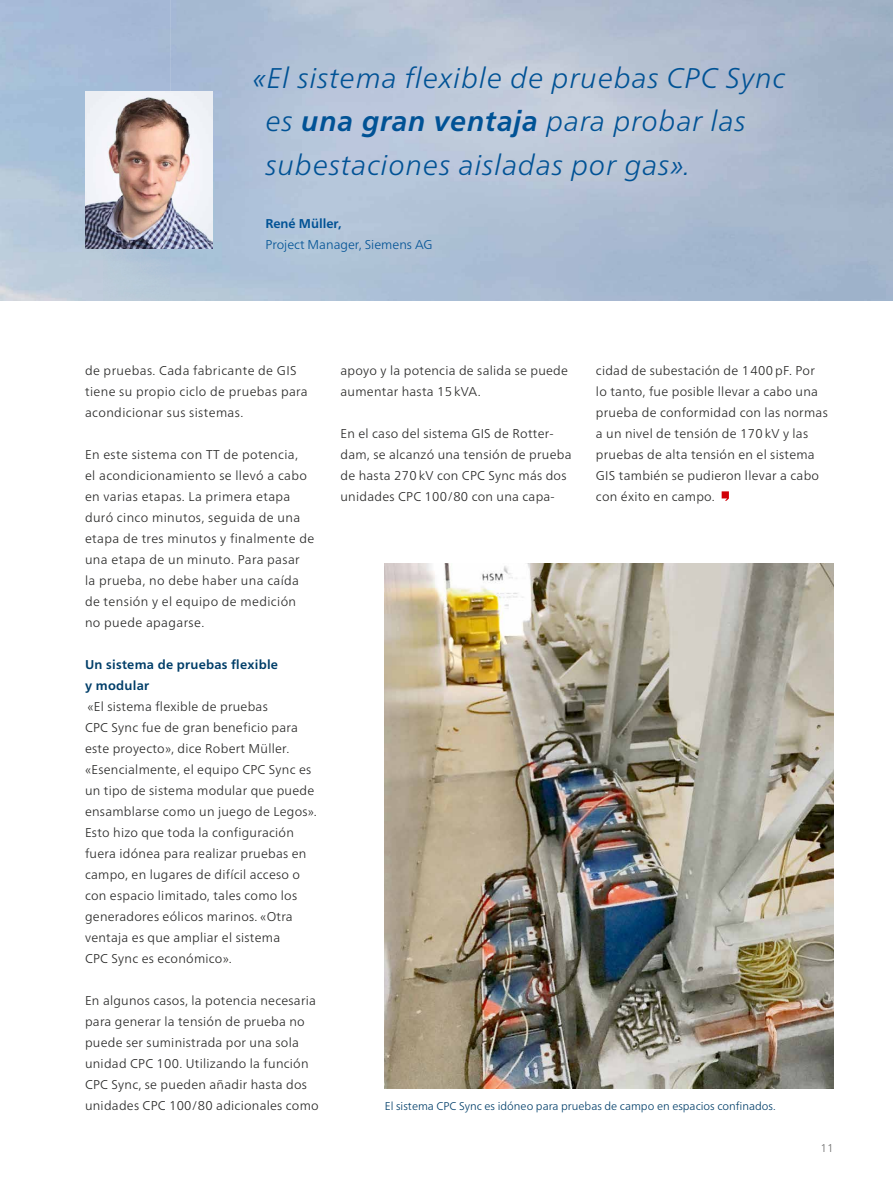
<style>
.page{position:relative;width:893px;height:1191px;background:#fff}
.page>*{position:absolute;margin:0;border:0;box-sizing:border-box;transform-origin:0 0}
.t1{font:italic 300 28.5px/43.5px "Frutiger Neue LTW1 G";letter-spacing:.03em;color:#005295}
.t2{font:300 12.75px/21px "Frutiger Neue LTW1 G";letter-spacing:.02em;color:#272726}
.t3{font:700 12.75px/21px "Frutiger Neue LTW1 G";letter-spacing:.02em;color:#003e69}
.t4{font:300 12.75px "Frutiger Neue LTW1 G";color:#005295}
.t5{font:700 12.75px "Frutiger Neue LTW1 G";color:#005295}
.t6{font:300 11.25px "Frutiger Neue LTW1 G";color:#003e69}
.t7{font:300 11.25px "Frutiger Neue LTW1 G";color:#6e6e6e}
.s1{font-weight:700}
</style>
<div class="page">
<svg style="left:722px;top:491px;width:7px;height:10px"></svg>
<img style="left:85px;top:91px;width:128px;height:158px">
<img style="left:385px;top:564px;width:448px;height:525px">
<h1 class="t1" style="left:266px;top:56px;width:521px;text-indent:-13px">«El sistema flexible de pruebas CPC Sync es <span class="s1">una gran ventaja</span> para probar las subestaciones aisladas por gas».</h1>
<p class="t5" style="left:265px;top:216px;width:77px">René Müller,</p>
<p class="t4" style="left:265px;top:236px;width:169px">Project Manager, Siemens AG</p>
<p class="t2" style="left:85px;top:359px;width:224px">de pruebas. Cada fabricante de GIS tiene su propio ciclo de pruebas para acondicionar sus sistemas.</p>
<p class="t2" style="left:85px;top:443px;width:231px">En este sistema con TT de potencia,<br>el acondicionamiento se llevó a cabo en varias etapas. La primera etapa duró cinco minutos, seguida de una etapa de tres minutos y finalmente de una etapa de un minuto. Para pasar<br>la prueba, no debe haber una caída de tensión y el equipo de medición no puede apagarse.</p>
<p class="t3" style="left:85px;top:654px;width:195px">Un sistema de pruebas flexible y modular</p>
<p class="t2" style="left:85px;top:695px;width:233px">«El sistema flexible de pruebas<br>CPC Sync fue de gran beneficio para este proyecto», dice Robert Müller. «Esencialmente, el equipo CPC Sync es un tipo de sistema modular que puede ensamblarse como un juego de Legos».<br>Esto hizo que toda la configuración fuera idónea para realizar pruebas en campo, en lugares de difícil acceso o con espacio limitado, tales como los generadores eólicos marinos. «Otra ventaja es que ampliar el sistema<br>CPC Sync es económico».</p>
<p class="t2" style="left:85px;top:989px;width:235px">En algunos casos, la potencia necesaria para generar la tensión de prueba no puede ser suministrada por una sola unidad CPC 100. Utilizando la función CPC Sync, se pueden añadir hasta dos unidades CPC 100/80 adicionales como</p>
<p class="t2" style="left:340px;top:359px;width:229px">apoyo y la potencia de salida se puede aumentar hasta 15 kVA.</p>
<p class="t2" style="left:340px;top:422px;width:233px">En el caso del sistema GIS de Rotter&shy;dam, se alcanzó una tensión de prueba de hasta 270 kV con CPC Sync más dos unidades CPC 100/80 con una capa-</p>
<p class="t2" style="left:596px;top:359px;width:233px">cidad de subestación de 1 400 pF. Por lo tanto, fue posible llevar a cabo una prueba de conformidad con las normas a un nivel de tensión de 170 kV y las pruebas de alta tensión en el sistema GIS también se pudieron llevar a cabo con éxito en campo.</p>
<p class="t6" style="left:385px;top:1099px;width:392px">El sistema CPC Sync es idóneo para pruebas de campo en espacios confinados.</p>
<p class="t7" style="left:820px;top:1141px;width:14px">11</p>
</div>
